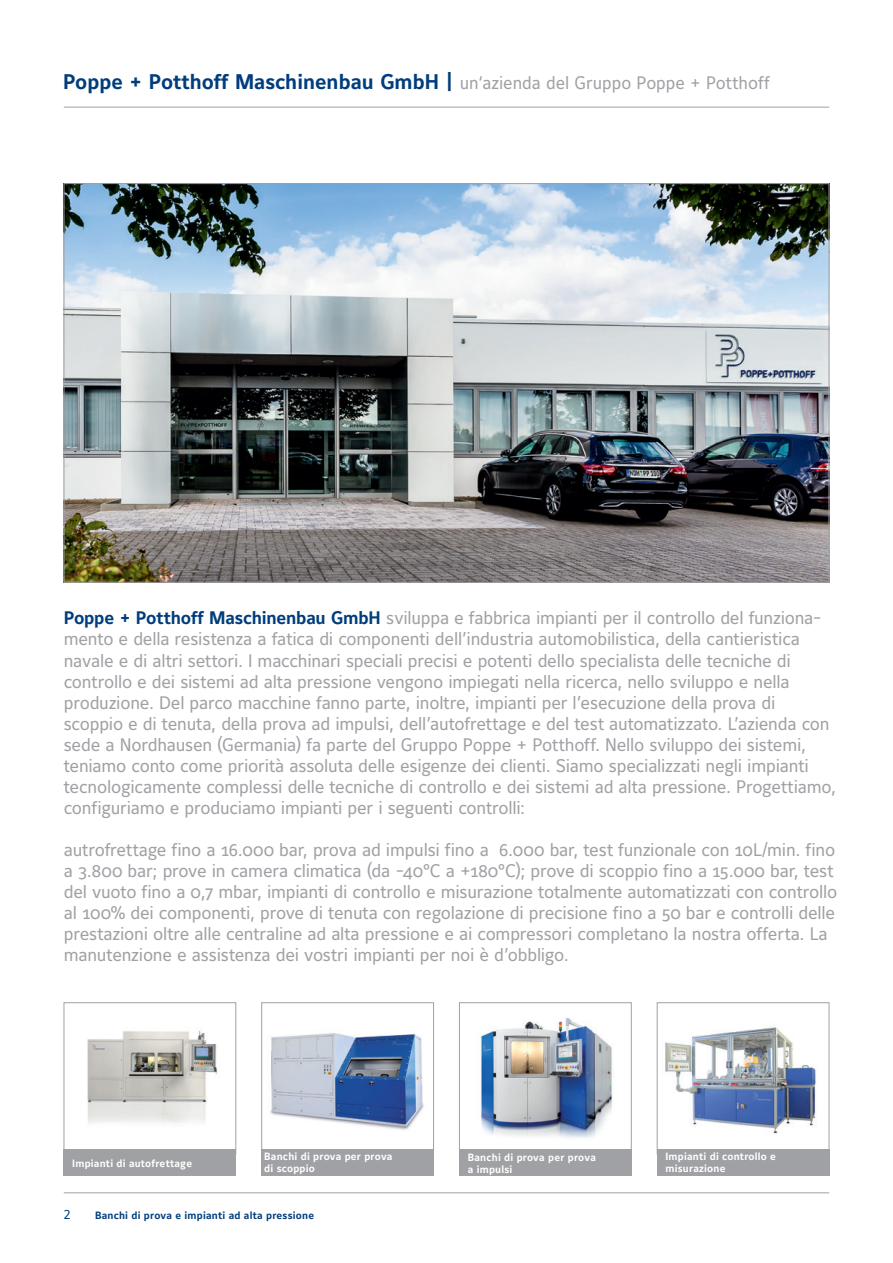
<style>
.page{position:relative;width:893px;height:1263px;background:#fff}
.page>*{position:absolute;margin:0;border:0;box-sizing:border-box;transform-origin:0 0}
.t1{font:18px/21px "Maurea";letter-spacing:-.015em;color:#a0a1a5}
.t2{font:12.75px "Maurea Regular Caps Tf";color:#013d7d}
.t3{font:700 10.5px/12px "Maurea";letter-spacing:.02em;color:#fff}
.t4{font:700 10.5px "Maurea";letter-spacing:.02em;color:#013d7d}
.s1{font-weight:700;font-size:21px;color:#013d7d}
.s2{font-weight:700;color:#013d7d}
</style>
<div class="page">
<img style="left:87px;top:1030px;width:130px;height:93px">
<div style="left:64px;top:1002px;width:172px;height:152px;border:1px solid #a0a1a5"></div>
<img style="left:270px;top:1033px;width:154px;height:97px">
<div style="left:261px;top:1002px;width:173px;height:152px;border:1px solid #a0a1a5"></div>
<img style="left:481px;top:1017px;width:132px;height:121px">
<div style="left:459px;top:1002px;width:172px;height:152px;border:1px solid #a0a1a5"></div>
<img style="left:665px;top:1027px;width:151px;height:107px">
<div style="left:657px;top:1002px;width:172px;height:152px;border:1px solid #a0a1a5"></div>
<img style="left:66px;top:185px;width:761px;height:395px">
<div style="left:64px;top:1149px;width:172px;height:27px;background:#a0a1a5"></div>
<div style="left:261px;top:1149px;width:173px;height:27px;background:#a0a1a5"></div>
<div style="left:459px;top:1149px;width:172px;height:27px;background:#a0a1a5"></div>
<div style="left:657px;top:1149px;width:172px;height:27px;background:#a0a1a5"></div>
<hr style="left:64px;top:107px;width:765px;height:1px;background:#a0a1a5">
<hr style="left:64px;top:1192px;width:765px;height:1px;background:#a0a1a5">
<p class="t1" style="left:63px;top:73px;width:708px"><span class="s1">Poppe + Potthoff Maschinenbau GmbH |</span> un‘azienda del Gruppo Poppe + Potthoff</p>
<p class="t1" style="left:64px;top:609px;width:774px"><span class="s2">Poppe + Potthoff Maschinenbau GmbH</span> sviluppa e fabbrica impianti per il controllo del funziona&shy;mento e della resistenza a fatica di componenti dell’industria automobilistica, della cantieristica navale e di altri settori. I macchinari speciali precisi e potenti dello specialista delle tecniche di controllo e dei sistemi ad alta pressione vengono impiegati nella ricerca, nello sviluppo e nella produzione. Del parco macchine fanno parte, inoltre, impianti per l’esecuzione della prova di scoppio e di tenuta, della prova ad impulsi, dell’autofrettage e del test automatizzato. L’azienda con sede a Nordhausen (Germania) fa parte del Gruppo Poppe + Potthoff. Nello sviluppo dei sistemi, teniamo conto come priorità assoluta delle esigenze dei clienti. Siamo specializzati negli impianti tecnologicamente complessi delle tecniche di controllo e dei sistemi ad alta pressione. Progettiamo, configuriamo e produciamo impianti per i seguenti controlli:</p>
<p class="t1" style="left:64px;top:840px;width:775px">autrofrettage fino a 16.000 bar, prova ad impulsi fino a 6.000 bar, test funzionale con 10L/min. fino a 3.800 bar; prove in camera climatica (da -40°C a +180°C); prove di scoppio fino a 15.000 bar, test del vuoto fino a 0,7 mbar, impianti di controllo e misurazione totalmente automatizzati con controllo al 100% dei componenti, prove di tenuta con regolazione di precisione fino a 50 bar e controlli delle prestazioni oltre alle centraline ad alta pressione e ai compressori completano la nostra offerta. La manutenzione e assistenza dei vostri impianti per noi è d’obbligo.</p>
<p class="t3" style="left:72px;top:1157px;width:121px">Impianti di autofrettage</p>
<p class="t3" style="left:264px;top:1151px;width:130px">Banchi di prova per prova di scoppio</p>
<p class="t3" style="left:468px;top:1152px;width:130px">Banchi di prova per prova a impulsi</p>
<p class="t3" style="left:665px;top:1151px;width:112px">Impianti di controllo e misurazione</p>
<p class="t4" style="left:95px;top:1209px;width:221px">Banchi di prova e impianti ad alta pressione</p>
<p class="t2" style="left:64px;top:1207px;width:9px">2</p>
</div>
